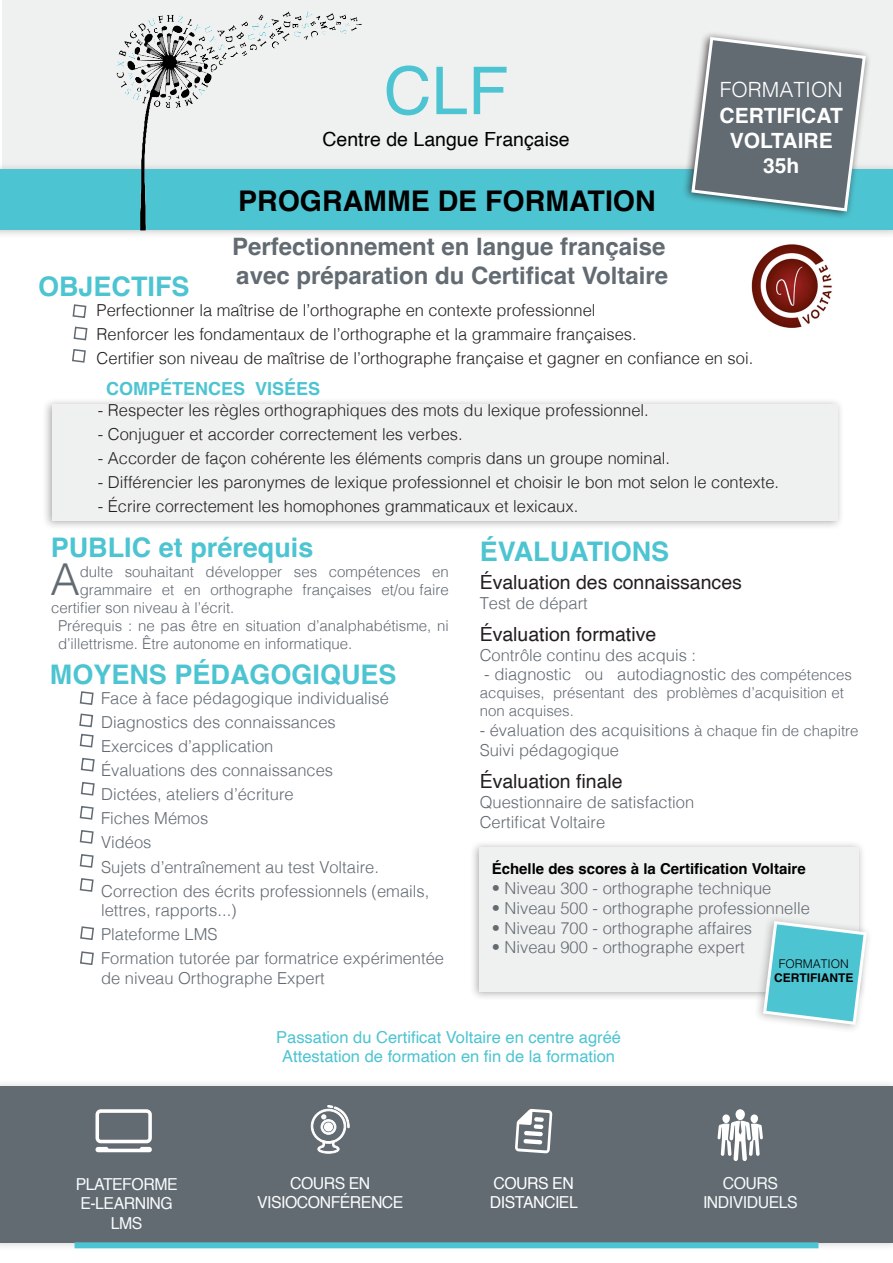
<style>
.page{position:relative;width:893px;height:1263px;background:#fff}
.page>*{position:absolute;margin:0;border:0;box-sizing:border-box;transform-origin:0 0}
.t1{font:66px "Helvetica";color:#4dc4d1}
.t2{font:300 43.95px "Helvetica";color:#626a72}
.t3{font:700 28.5px "Helvetica";color:#000}
.t4{font:700 27px "Helvetica";color:#4dc4d1}
.t5{font:700 24px "Helvetica";color:#626a72}
.t6{font:700 21px/25.2px "Helvetica";color:#fff;text-align:center}
.t7{font:300 21px "Helvetica";color:#fff}
.t8{font:19.5px "Helvetica";color:#231f20}
.t9{font:19.5px "Helvetica";color:#000}
.t10{font:700 18px "Helvetica";color:#4dc4d1}
.t11{font:300 16.5px/19.8px "Helvetica";color:#626a72}
.t12{font:300 16.5px "Helvetica";color:#231f20}
.t13{font:16.5px "Helvetica";color:#4dc4d1}
.Titre_de_section_de{font:16.5px/19.8px "Helvetica";letter-spacing:-.03em;color:#f9fcfc;scale:.96 1}
.Titre_de_section_de-2{font:16.5px/19.8px "Helvetica";letter-spacing:-.03em;color:#fbfdfd;text-align:center;scale:.96 1}
.Titre_de_section_de-3{font:16.5px/19.8px "Helvetica";letter-spacing:-.03em;color:#fff;scale:.96 1}
.Titre_de_section_de-4{font:16.5px "Helvetica";letter-spacing:-.03em;color:#f6fbfb;scale:.96 1}
.t14{font:300 15px/18px "Helvetica";color:#626a72}
.t15{font:700 15px "Helvetica";color:#000}
.t16{font:700 12px "Helvetica";color:#000}
.t17{font:300 12px "Helvetica";color:#000}
.s1{font-size:15px}
</style>
<div class="page">
<div style="left:470px;top:840px;width:395px;height:161px;background:#231f20;opacity:.35"></div>
<div style="left:480px;top:847px;width:379px;height:145px;background:#eff0f0"></div>
<div style="left:42px;top:397px;width:802px;height:133px;background:#231f20;opacity:.35"></div>
<div style="left:52px;top:404px;width:786px;height:117px;background:#eff0f0"></div>
<div style="left:2px;top:0;width:891px;height:169px;background:#eff0f0"></div>
<div style="left:0;top:162px;width:893px;height:77px;background:#231f20;opacity:.25"></div>
<div style="left:0;top:169px;width:893px;height:61px;background:#4dc4d1"></div>
<img style="left:112px;top:11px;width:253px;height:228px">
<div style="left:682px;top:31px;width:190px;height:189px;background:#231f20;opacity:.79"></div>
<svg style="left:690px;top:35px;width:178px;height:178px"></svg>
<div style="left:0;top:1079px;width:893px;height:173px;background:#231f20;opacity:.2"></div>
<div style="left:0;top:1086px;width:893px;height:156px;background:#626a72"></div>
<div style="left:722px;top:1114px;width:8px;height:9px;background:#fff;border-radius:50%"></div>
<div style="left:750px;top:1114px;width:8px;height:9px;background:#fff;border-radius:50%"></div>
<div style="left:735px;top:1109px;width:10px;height:11px;background:#fff;border-radius:50%"></div>
<svg style="left:717px;top:1120px;width:46px;height:41px"></svg>
<svg style="left:95px;top:1109px;width:57px;height:43px"></svg>
<svg style="left:515px;top:1109px;width:37px;height:44px"></svg>
<svg style="left:310px;top:1105px;width:40px;height:49px"></svg>
<div style="left:75px;top:1242px;width:743px;height:6px;background:#4dc4d1"></div>
<svg style="left:72px;top:304px;width:15px;height:14px"></svg>
<svg style="left:73px;top:326px;width:15px;height:15px"></svg>
<svg style="left:79px;top:691px;width:15px;height:14px"></svg>
<svg style="left:80px;top:781px;width:15px;height:15px"></svg>
<svg style="left:80px;top:757px;width:15px;height:15px"></svg>
<svg style="left:79px;top:854px;width:15px;height:14px"></svg>
<svg style="left:79px;top:806px;width:15px;height:14px"></svg>
<svg style="left:79px;top:830px;width:15px;height:14px"></svg>
<svg style="left:79px;top:878px;width:15px;height:14px"></svg>
<div style="left:754px;top:915px;width:118px;height:118px;background:#231f20;opacity:.3"></div>
<svg style="left:761px;top:919px;width:107px;height:107px"></svg>
<svg style="left:80px;top:926px;width:14px;height:14px"></svg>
<img style="left:751px;top:244px;width:81px;height:84px">
<svg style="left:79px;top:713px;width:15px;height:35px"></svg>
<svg style="left:72px;top:349px;width:14px;height:14px"></svg>
<svg style="left:80px;top:951px;width:14px;height:14px"></svg>
<p class="t4" style="left:38px;top:270px;width:153px">OBJECTIFS</p>
<p class="t1" style="left:384px;top:40px;width:126px">CLF</p>
<p class="t9" style="left:322px;top:124px;width:249px">Centre de Langue Française</p>
<p class="t3" style="left:238px;top:184px;width:419px">PROGRAMME DE FORMATION</p>
<p class="t5" style="left:232px;top:232px;width:435px">Perfectionnement en langue française</p>
<p class="t5" style="left:236px;top:261px;width:433px">avec préparation du Certificat Voltaire</p>
<p class="t7" style="left:720px;top:72px;width:124px">FORMATION</p>
<p class="t6" style="left:720px;top:105px;width:125px">CERTIFICAT<br>VOLTAIRE</p>
<p class="t6" style="left:763px;top:155px;width:38px">35h</p>
<p class="t12" style="left:97px;top:296px;width:500px">Perfectionner la maîtrise de l’orthographe en contexte professionnel</p>
<p class="t12" style="left:97px;top:320px;width:542px">Renforcer les fondamentaux de l’orthographe et la grammaire françaises.</p>
<p class="t12" style="left:97px;top:344px;width:658px">Certifier son niveau de maîtrise de l’orthographe française et gagner en confiance en soi.</p>
<p class="t10" style="left:106px;top:378px;width:216px">COMPÉTENCES VISÉES</p>
<p class="t12" style="left:98px;top:396px;width:553px">- Respecter les règles orthographiques des mots du lexique professionnel.</p>
<p class="t12" style="left:98px;top:420px;width:366px">- Conjuguer et accorder correctement les verbes.</p>
<p class="t12" style="left:98px;top:444px;width:574px">- Accorder de façon cohérente les éléments <span class="s1">compris</span> dans un groupe nominal.</p>
<p class="t12" style="left:98px;top:468px;width:683px">- Différencier les paronymes de lexique professionnel et choisir le bon mot selon le contexte.</p>
<p class="t12" style="left:98px;top:492px;width:482px">- Écrire correctement les homophones grammaticaux et lexicaux.</p>
<p class="t4" style="left:480px;top:535px;width:191px">ÉVALUATIONS</p>
<p class="t4" style="left:51px;top:531px;width:264px">PUBLIC et prérequis</p>
<p class="t2" style="left:50px;top:542px;width:31px">A</p>
<p class="t14" style="left:80px;top:562px;width:371px">dulte souhaitant développer ses compétences en</p>
<p class="t8" style="left:480px;top:567px;width:264px">Évaluation des connaissances</p>
<p class="t11" style="left:480px;top:592px;width:110px">Test de départ</p>
<p class="t8" style="left:480px;top:619px;width:178px">Évaluation formative</p>
<p class="t11" style="left:480px;top:644px;width:218px">Contrôle continu des acquis :</p>
<p class="t11" style="left:484px;top:663px;width:369px">- diagnostic ou autodiagnostic <span class="s1">des compétences</span></p>
<p class="t14" style="left:480px;top:683px;width:366px">acquises, présentant des problèmes d’acquisition et non acquises.</p>
<p class="t11" style="left:480px;top:719px;width:380px">- évaluation des acquisitions <span class="s1">à chaque fin de chapitre</span></p>
<p class="t11" style="left:480px;top:739px;width:141px">Suivi pédagogique</p>
<p class="t8" style="left:480px;top:766px;width:145px">Évaluation finale</p>
<p class="t11" style="left:480px;top:791px;width:216px">Questionnaire de satisfaction</p>
<p class="t11" style="left:480px;top:811px;width:127px">Certificat Voltaire</p>
<p class="t14" style="left:80px;top:580px;width:371px">grammaire et en orthographe françaises et/ou faire</p>
<p class="t14" style="left:51px;top:598px;width:185px">certifier son niveau à l’écrit.</p>
<p class="t14" style="left:58px;top:616px;width:392px">Prérequis : ne pas être en situation d’analphabétisme, ni d’illettrisme. Être autonome en informatique.</p>
<p class="t11" style="left:101px;top:687px;width:289px">Face à face pédagogique individualisé</p>
<p class="t11" style="left:101px;top:711px;width:236px">Diagnostics des connaissances</p>
<p class="t11" style="left:101px;top:735px;width:174px">Exercices d’application</p>
<p class="t11" style="left:101px;top:759px;width:234px">Évaluations des connaissances</p>
<p class="t11" style="left:101px;top:783px;width:194px">Dictées, ateliers d’écriture</p>
<p class="t11" style="left:101px;top:807px;width:109px">Fiches Mémos</p>
<p class="t11" style="left:101px;top:831px;width:52px">Vidéos</p>
<p class="t11" style="left:101px;top:855px;width:279px">Sujets d’entraînement au test Voltaire.</p>
<p class="t11" style="left:101px;top:880px;width:330px">Correction des écrits professionnels (emails, lettres, rapports...)</p>
<p class="t11" style="left:101px;top:923px;width:118px">Plateforme LMS</p>
<p class="t11" style="left:101px;top:947px;width:344px">Formation tutorée par formatrice expérimentée de niveau Orthographe Expert</p>
<p class="t17" style="left:779px;top:953px;width:72px">FORMATION</p>
<p class="t4" style="left:50px;top:658px;width:348px">MOYENS PÉDAGOGIQUES</p>
<p class="t15" style="left:492px;top:860px;width:316px">Échelle des scores à la Certification Voltaire</p>
<p class="t11" style="left:492px;top:877px;width:281px">• Niveau 300 - orthographe technique</p>
<p class="t11" style="left:492px;top:897px;width:320px">• Niveau 500 - orthographe professionnelle</p>
<p class="t11" style="left:492px;top:917px;width:262px">• Niveau 700 - orthographe affaires</p>
<p class="t11" style="left:492px;top:936px;width:255px">• Niveau 900 - orthographe expert</p>
<p class="t16" style="left:774px;top:971px;width:81px">CERTIFIANTE</p>
<p class="Titre_de_section_de" style="left:76px;top:1174px;width:108px">PLATEFORME<br>E-LEARNING</p>
<p class="Titre_de_section_de" style="left:111px;top:1214px;width:34px">LMS</p>
<p class="t13" style="left:276px;top:1024px;width:346px">Passation du Certificat Voltaire en centre agréé</p>
<p class="t13" style="left:282px;top:1044px;width:334px">Attestation de formation en fin de la formation</p>
<p class="Titre_de_section_de-2" style="left:257px;top:1173px;width:154px">COURS EN<br>VISIOCONFÉRENCE</p>
<p class="Titre_de_section_de-3" style="left:490px;top:1173px;width:93px">COURS EN<br>DISTANCIEL</p>
<p class="Titre_de_section_de-4" style="left:723px;top:1170px;width:59px">COURS</p>
<p class="Titre_de_section_de-4" style="left:703px;top:1190px;width:100px">INDIVIDUELS</p>
</div>
